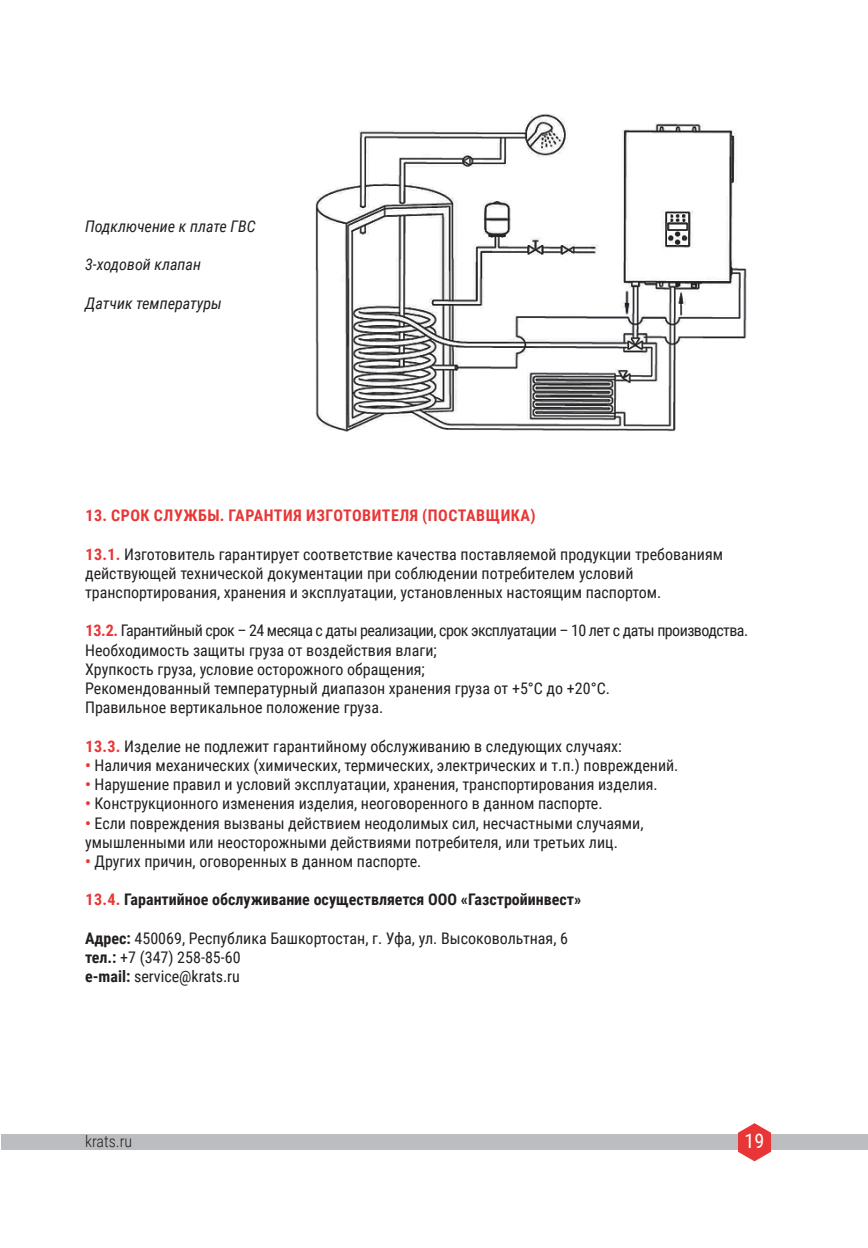
<style>
.page{position:relative;width:868px;height:1248px;background:#fff}
.page>*{position:absolute;margin:0;border:0;box-sizing:border-box;transform-origin:0 0}
.t1{font:20px "Roboto Condensed";color:#fff}
.t2{font:16px "Roboto Condensed";color:#231f20}
.t3{font:16px "Roboto Condensed";letter-spacing:-.035em;color:#231f20}
.t4{font:700 16px "Roboto Condensed";color:#231f20}
.t5{font:italic 16px "Roboto Condensed";color:#231f20}
.t6{font:700 16px "Roboto Condensed";letter-spacing:.035em;color:#e83636}
.t7{font:300 16px "Roboto Condensed";color:#231f20}
.s1{font-weight:700;color:#e83636}
.s2{color:#e83636}
.s3{font-weight:700}
</style>
<div class="page">
<div style="left:1px;top:1134px;width:866px;height:15px;background:#bcbdc0"></div>
<svg style="left:738px;top:1123px;width:33px;height:38px"></svg>
<img style="left:315px;top:113px;width:432px;height:319px">
<p class="t5" style="left:85px;top:215px;width:172px">Подключение к плате ГВС</p>
<p class="t5" style="left:85px;top:253px;width:117px">3-ходовой клапан</p>
<p class="t5" style="left:85px;top:291px;width:138px">Датчик температуры</p>
<p class="t6" style="left:85px;top:504px;width:451px">13. СРОК СЛУЖБЫ. ГАРАНТИЯ ИЗГОТОВИТЕЛЯ (ПОСТАВЩИКА)</p>
<p class="t2" style="left:85px;top:542px;width:639px"><span class="s1">13.1.</span> Изготовитель гарантирует соответствие качества поставляемой продукции требованиям</p>
<p class="t2" style="left:85px;top:562px;width:550px">действующей технической документации при соблюдении потребителем условий</p>
<p class="t2" style="left:85px;top:581px;width:577px">транспортирования, хранения и эксплуатации, установленных настоящим паспортом.</p>
<p class="t3" style="left:85px;top:619px;width:664px"><span class="s1">13.2.</span> Гарантийный срок – 24 месяца с даты реализации, срок эксплуатации – 10 лет с даты производства.</p>
<p class="t2" style="left:85px;top:638px;width:353px">Необходимость защиты груза от воздействия влаги;</p>
<p class="t2" style="left:85px;top:658px;width:341px">Хрупкость груза, условие осторожного обращения;</p>
<p class="t2" style="left:85px;top:677px;width:526px">Рекомендованный температурный диапазон хранения груза от +5°С до +20°С.</p>
<p class="t2" style="left:85px;top:696px;width:299px">Правильное вертикальное положение груза.</p>
<p class="t2" style="left:85px;top:734px;width:538px"><span class="s1">13.3.</span> Изделие не подлежит гарантийному обслуживанию в следующих случаях:</p>
<p class="t2" style="left:85px;top:754px;width:595px"><span class="s1">•</span> Наличия механических (химических, термических, электрических и т.п.) повреждений.</p>
<p class="t2" style="left:85px;top:773px;width:574px"><span class="s1">•</span> Нарушение правил и условий эксплуатации, хранения, транспортирования изделия.</p>
<p class="t2" style="left:85px;top:792px;width:519px"><span class="s1">•</span> Конструкционного изменения изделия, неоговоренного в данном паспорте.</p>
<p class="t2" style="left:85px;top:811px;width:560px"><span class="s1">•</span> Если повреждения вызваны действием неодолимых сил, несчастными случаями,</p>
<p class="t2" style="left:85px;top:830px;width:534px">умышленными или неосторожными действиями потребителя, или третьих лиц.</p>
<p class="t2" style="left:85px;top:850px;width:338px"><span class="s1">•</span> Других причин, оговоренных в данном паспорте.</p>
<p class="t4" style="left:85px;top:888px;width:497px"><span class="s2">13.4.</span> Гарантийное обслуживание осуществляется ООО «Газстройинвест»</p>
<p class="t2" style="left:85px;top:926px;width:484px"><span class="s3">Адрес:</span> 450069, Республика Башкортостан, г. Уфа, ул. Высоковольтная, 6</p>
<p class="t2" style="left:85px;top:946px;width:157px"><span class="s3">тел.:</span> +7 (347) 258-85-60</p>
<p class="t2" style="left:85px;top:965px;width:156px"><span class="s3">e-mail:</span> service@krats.ru</p>
<p class="t7" style="left:85px;top:1129px;width:49px">krats.ru</p>
<p class="t1" style="left:744px;top:1126px;width:21px">19</p>
</div>
